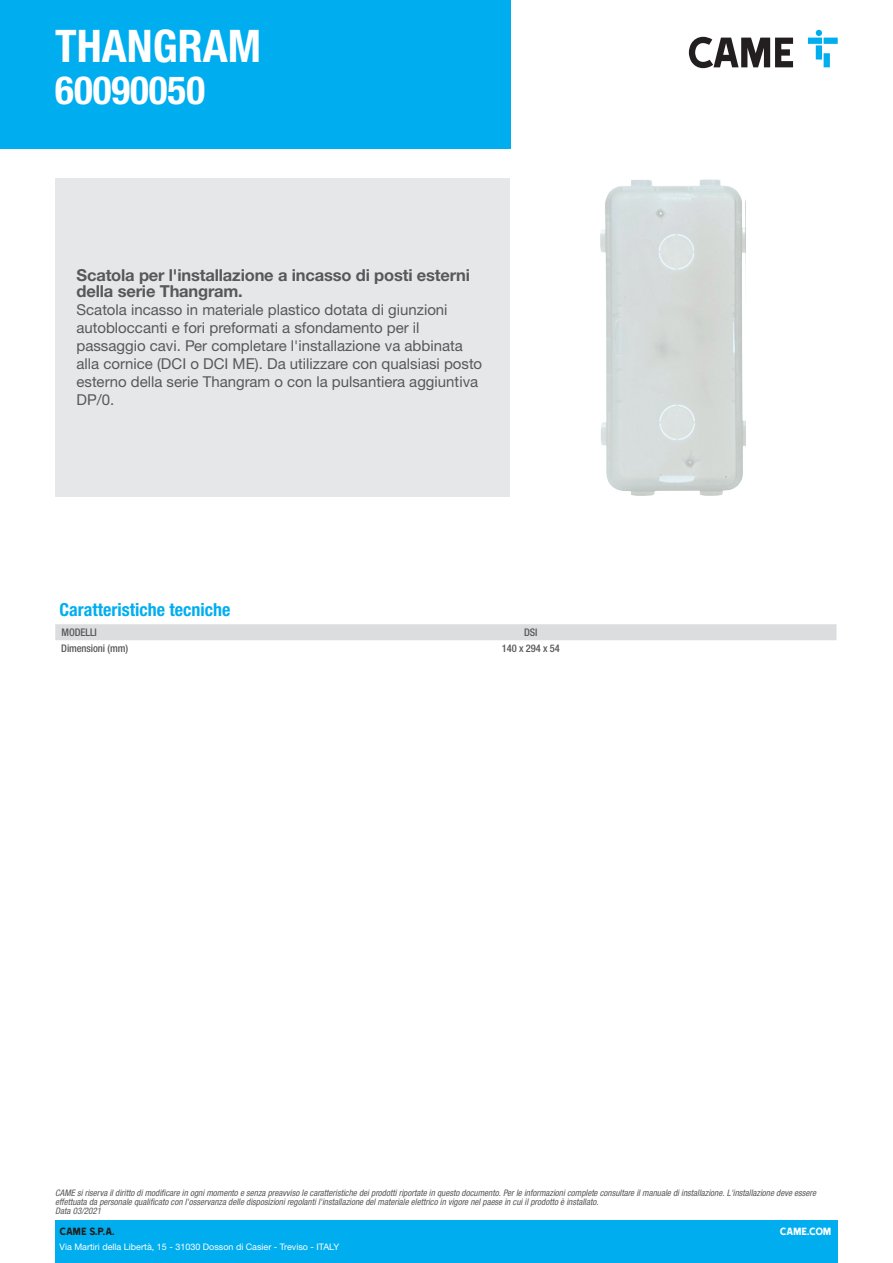
<style>
.page{position:relative;width:893px;height:1263px;background:#fff}
.page>*{position:absolute;margin:0;border:0;box-sizing:border-box;transform-origin:0 0}
.Name{font:700 condensed 45px "Helvetica Neue LTW1 G";color:#fff}
.t1{font:700 condensed 39px "Helvetica Neue LTW1 G";color:#fff}
.t2{font:700 condensed 18px "Helvetica Neue LTW1 G";color:#00aeef}
.Short_Description{font:700 16.5px/16.5px "Helvetica Neue LTW1 G";letter-spacing:-.01em;color:#57585a}
.Description{font:15px/18px "Helvetica Neue LTW1 G";color:#57585a}
.t3{font:12px "Came Type";color:#231f20}
.t4{font:12px "Came Type";letter-spacing:-.025em;color:#fff}
.Feature{font:500 condensed 10.5px "Helvetica Neue LTW1 G";letter-spacing:-.01em;color:#57585a}
.Data{font:500 condensed 10.5px "Helvetica Neue LTW1 G";letter-spacing:-.01em;color:#57585a}
.t5{font:italic condensed 9px/9px "Helvetica Neue LTW1 G";color:#57585a}
.t6{font:9px "Helvetica Neue LTW1 G";color:#fff}
</style>
<div class="page">
<div style="left:55px;top:1220px;width:783px;height:43px;background:#00aeef"></div>
<div style="left:0;top:0;width:510px;height:149px;background:#00aeef"></div>
<svg style="left:689px;top:37px;width:104px;height:31px"></svg>
<svg style="left:808px;top:30px;width:30px;height:37px"></svg>
<div style="left:55px;top:178px;width:455px;height:318px;background:#e6e7e9"></div>
<img style="left:600px;top:179px;width:146px;height:317px">
<div style="left:55px;top:624px;width:781px;height:16px;background:#dcdddf"></div>
<p class="Name" style="left:55px;top:19px;width:207px">THANGRAM</p>
<p class="t1" style="left:55px;top:67px;width:151px">60090050</p>
<p class="Short_Description" style="left:77px;top:267px;width:395px">Scatola per l'installazione a incasso di posti esterni della serie Thangram.</p>
<p class="Description" style="left:77px;top:301px;width:407px">Scatola incasso in materiale plastico dotata di giunzioni autobloccanti e fori preformati a sfondamento per il passaggio cavi. Per completare l'installazione va abbinata alla cornice (DCI o DCI ME). Da utilizzare con qualsiasi posto esterno della serie Thangram o con la pulsantiera aggiuntiva DP/0.</p>
<p class="t2" style="left:60px;top:598px;width:172px">Caratteristiche tecniche</p>
<p class="Feature" style="left:62px;top:626px;width:37px">MODELLI</p>
<p class="Feature" style="left:524px;top:626px;width:15px">DSI</p>
<p class="Feature" style="left:61px;top:642px;width:68px">Dimensioni (mm)</p>
<p class="Data" style="left:502px;top:642px;width:59px">140 x 294 x 54</p>
<p class="t5" style="left:55px;top:1189px;width:762px">CAME si riserva il diritto di modificare in ogni momento e senza preavviso le caratteristiche dei prodotti riportate in questo documento. Per le informazioni complete consultare il manuale di installazione. L'installazione deve essere effettuata da personale qualificato con l'osservanza delle disposizioni regolanti l'installazione del materiale elettrico in vigore nel paese in cui il prodotto è installato.<br>Data 03/2021</p>
<h3 class="t3" style="left:60px;top:1225px;width:57px">CAME S.P.A.</h3>
<p class="t6" style="left:60px;top:1241px;width:281px">Via Martiri della Libertà, 15 - 31030 Dosson di Casier - Treviso - ITALY</p>
<h3 class="t4" style="left:780px;top:1225px;width:53px">CAME.COM</h3>
</div>
